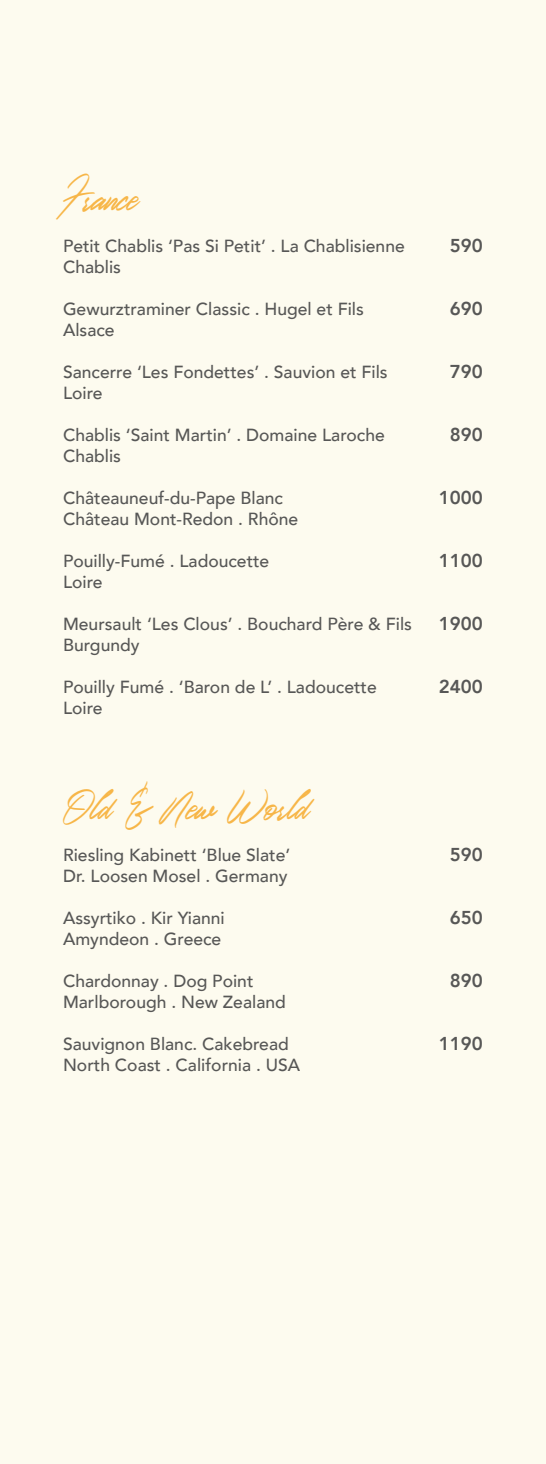
<style>
.page{position:relative;width:546px;height:1464px;background:#fff}
.page>*{position:absolute;margin:0;border:0;box-sizing:border-box;transform-origin:0 0}
.t1{font:31.5px "Italian Horskey Demo";letter-spacing:-.065em;color:#f7b648}
.t2{font:800 18.55px "Avenir";color:#575756}
.t3{font:500 17.5px/21px "Avenir";color:#575756}
</style>
<div class="page">
<div style="left:0;top:0;width:546px;height:1463px;background:#fdfbef"></div>
<h1 class="t1" style="left:63px;top:181px;width:77px">France</h1>
<p class="t3" style="left:63px;top:234px;width:343px">Petit Chablis ‘Pas Si Petit’ . La Chablisienne<br>Chablis</p>
<p class="t3" style="left:63px;top:297px;width:302px">Gewurztraminer Classic . Hugel et Fils<br>Alsace</p>
<p class="t3" style="left:63px;top:360px;width:326px">Sancerre ‘Les Fondettes’ . Sauvion et Fils<br>Loire</p>
<p class="t3" style="left:63px;top:423px;width:323px">Chablis ‘Saint Martin’ . Domaine Laroche<br>Chablis</p>
<p class="t3" style="left:63px;top:486px;width:237px">Châteauneuf-du-Pape Blanc<br>Château Mont-Redon . Rhône</p>
<p class="t3" style="left:63px;top:549px;width:208px">Pouilly-Fumé . Ladoucette<br>Loire</p>
<p class="t3" style="left:63px;top:612px;width:350px">Meursault ‘Les Clous’ . Bouchard Père &amp; Fils<br>Burgundy</p>
<p class="t3" style="left:63px;top:675px;width:315px">Pouilly Fumé . ‘Baron de L’ . Ladoucette<br>Loire</p>
<h1 class="t1" style="left:63px;top:790px;width:248px">Old &amp; New World</h1>
<p class="t3" style="left:63px;top:843px;width:229px">Riesling Kabinett ‘Blue Slate’<br>Dr. Loosen Mosel . Germany</p>
<p class="t3" style="left:63px;top:906px;width:163px">Assyrtiko . Kir Yianni<br>Amyndeon . Greece</p>
<p class="t3" style="left:63px;top:969px;width:224px">Chardonnay . Dog Point<br>Marlborough . New Zealand</p>
<p class="t3" style="left:63px;top:1032px;width:238px">Sauvignon Blanc. Cakebread<br>North Coast . California . USA</p>
<p class="t2" style="left:450px;top:231px;width:35px">590</p>
<p class="t2" style="left:450px;top:294px;width:35px">690</p>
<p class="t2" style="left:450px;top:357px;width:35px">790</p>
<p class="t2" style="left:450px;top:420px;width:35px">890</p>
<p class="t2" style="left:439px;top:483px;width:46px">1000</p>
<p class="t2" style="left:439px;top:546px;width:46px">1100</p>
<p class="t2" style="left:439px;top:609px;width:46px">1900</p>
<p class="t2" style="left:439px;top:672px;width:46px">2400</p>
<p class="t2" style="left:450px;top:840px;width:35px">590</p>
<p class="t2" style="left:450px;top:903px;width:35px">650</p>
<p class="t2" style="left:450px;top:966px;width:35px">890</p>
<p class="t2" style="left:439px;top:1029px;width:46px">1190</p>
</div>
